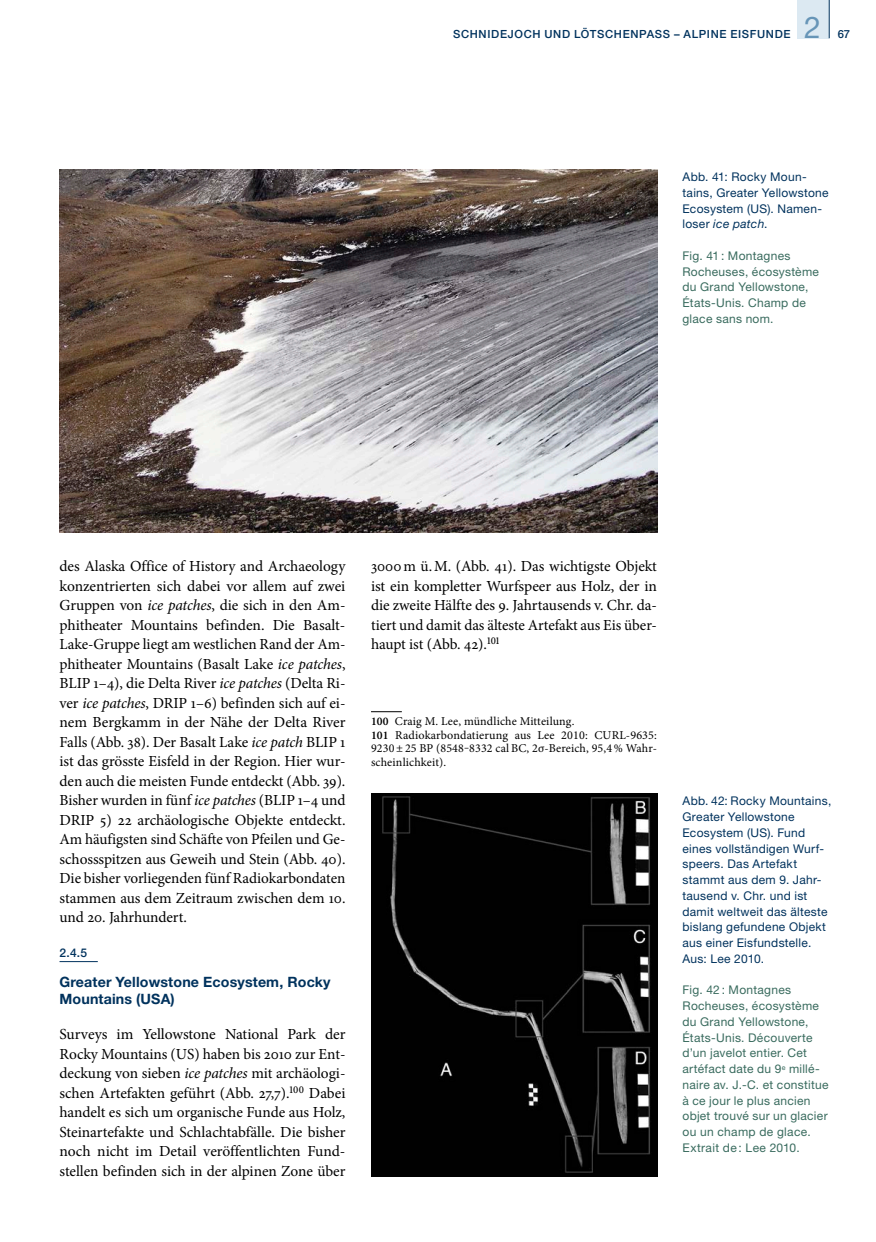
<style>
.page{position:relative;width:876px;height:1242px;background:#fff}
.page>*{position:absolute;margin:0;border:0;box-sizing:border-box;transform-origin:0 0}
.t1{font:30px "Helvetica Neue LT Std";color:#6795b7}
.b_____Lesetext_oE_Mi{font:15.3px/19.5px "Minion Pro";letter-spacing:-.005em;color:#000;text-align:justify}
.b_Titel_3_helvetica{font:700 14.25px/17.2px "Helvetica Neue LT Std";letter-spacing:.01em;color:#00325d}
.c_____Abbildungslege{font:12px/15.8px "Helvetica Neue LT Std";letter-spacing:.025em;color:#396b5e}
.c_____Abbildungslege-2{font:12px/15.8px "Helvetica Neue LT Std";letter-spacing:.025em;color:#00325d}
.f_Fussnote_Minion_oh{font:12px/13.8px "Minion Pro";letter-spacing:.01em;color:#000;text-align:justify}
.f_Fussnote_Minion_sc{font:12px "Minion Pro";letter-spacing:.01em;color:#000}
.a_Kapitelnummer_text{font:500 12px "Helvetica Neue LT Std";color:#00325d}
.t2{font:500 11.25px "Helvetica Neue LT Std";letter-spacing:.06em;color:#00325d}
.s1{font-style:italic}
.s2{font-weight:600;font-size:11.7px}
</style>
<div class="page">
<div style="left:797px;top:0;width:32px;height:38px;background:#dce9f2"></div>
<hr style="left:829px;top:0;width:1px;height:38px;background:#00325d">
<hr style="left:60px;top:961px;width:38px;height:1px;background:#00325d">
<img style="left:60px;top:169px;width:597px;height:363px">
<img style="left:371px;top:793px;width:286px;height:383px">
<hr style="left:371px;top:711px;width:31px;height:1px;background:#000">
<p class="t2" style="left:453px;top:28px;width:339px">SCHNIDEJOCH UND LÖTSCHENPASS – ALPINE EISFUNDE</p>
<h1 class="t1" style="left:804px;top:10px;width:18px">2</h1>
<p class="t2" style="left:838px;top:28px;width:14px">67</p>
<p class="c_____Abbildungslege-2" style="left:682px;top:169px;width:148px">Abb. 41: Rocky Moun&shy;tains, Greater Yellowstone<br>Ecosystem (US). Namen&shy;loser <span class="s1">ice patch</span>.</p>
<p class="c_____Abbildungslege" style="left:682px;top:248px;width:138px">Fig. 41 : Montagnes<br>Rocheuses, écosystème du Grand Yellowstone,<br>États-Unis. Champ de glace sans nom.</p>
<p class="b_____Lesetext_oE_Mi" style="left:60px;top:557px;width:288px">des Alaska Office of History and Archaeology konzentrierten sich dabei vor allem auf zwei Gruppen von <span class="s1">ice patches</span>, die sich in den Am&shy;phitheater Mountains befinden. Die Basalt-Lake-Gruppe liegt am westlichen Rand der Am&shy;phitheater Mountains (Basalt Lake <span class="s1">ice patches</span>, BLIP 1–4), die Delta River <span class="s1">ice patches</span> (Delta Ri&shy;ver <span class="s1">ice patches</span>, DRIP 1–6) befinden sich auf ei&shy;nem Bergkamm in der Nähe der Delta River Falls (Abb. 38). Der Basalt Lake <span class="s1">ice patch</span> BLIP 1 ist das grösste Eisfeld in der Region. Hier wur&shy;den auch die meisten Funde entdeckt (Abb. 39).<br>Bisher wurden in fünf <span class="s1">ice patches</span> (BLIP 1–4 und DRIP 5) 22 archäologische Objekte entdeckt.<br>Am häufigsten sind Schäfte von Pfeilen und Ge&shy;schossspitzen aus Geweih und Stein (Abb. 40).<br>Die bisher vorliegenden fünf Radiokarbondaten stammen aus dem Zeitraum zwischen dem 10. und 20. Jahrhundert.</p>
<h1 class="a_Kapitelnummer_text" style="left:60px;top:945px;width:29px">2.4.5</h1>
<h4 class="b_Titel_3_helvetica" style="left:60px;top:973px;width:273px">Greater Yellowstone Ecosystem, Rocky<br>Mountains (USA)</h4>
<p class="b_____Lesetext_oE_Mi" style="left:60px;top:1025px;width:287px">Surveys im Yellowstone National Park der Rocky Mountains (US) haben bis 2010 zur Ent&shy;deckung von sieben <span class="s1">ice patches</span> mit archäologi&shy;schen Artefakten geführt (Abb. 27,7).<sup>100</sup> Dabei handelt es sich um organische Funde aus Holz, Steinartefakte und Schlachtabfälle. Die bisher noch nicht im Detail veröffentlichten Fund&shy;stellen befinden sich in der alpinen Zone über</p>
<p class="b_____Lesetext_oE_Mi" style="left:371px;top:557px;width:287px">3000m ü.M. (Abb. 41). Das wichtigste Objekt ist ein kompletter Wurfspeer aus Holz, der in die zweite Hälfte des 9. Jahrtausends v. Chr. da&shy;tiert und damit das älteste Artefakt aus Eis über&shy;haupt ist (Abb. 42).<sup>101</sup></p>
<p class="f_Fussnote_Minion_sc" style="left:371px;top:713px;width:205px"><span class="s2">100</span> Craig M. Lee, mündliche Mitteilung.</p>
<p class="f_Fussnote_Minion_oh" style="left:371px;top:728px;width:287px"><span class="s2">101</span> Radiokarbondatierung aus Lee 2010: CURL-9635:<br>9230 ± 25 BP (8548‒8332 cal BC, 2σ-Bereich, 95,4% Wahr&shy;scheinlichkeit).</p>
<p class="c_____Abbildungslege-2" style="left:682px;top:793px;width:150px">Abb. 42: Rocky Mountains,<br>Greater Yellowstone<br>Ecosystem (US). Fund eines vollständigen Wurf&shy;speers. Das Artefakt stammt aus dem 9. Jahr&shy;tausend v. Chr. und ist damit weltweit das älteste bislang gefundene Objekt aus einer Eisfundstelle.<br>Aus: Lee 2010.</p>
<p class="c_____Abbildungslege" style="left:682px;top:982px;width:147px">Fig. 42 : Montagnes<br>Rocheuses, écosystème du Grand Yellowstone,<br>États-Unis. Découverte d’un javelot entier. Cet artéfact date du 9<sup>e</sup> millé&shy;naire av. J.-C. et constitue à ce jour le plus ancien objet trouvé sur un glacier ou un champ de glace.<br>Extrait de : Lee 2010.</p>
</div>
